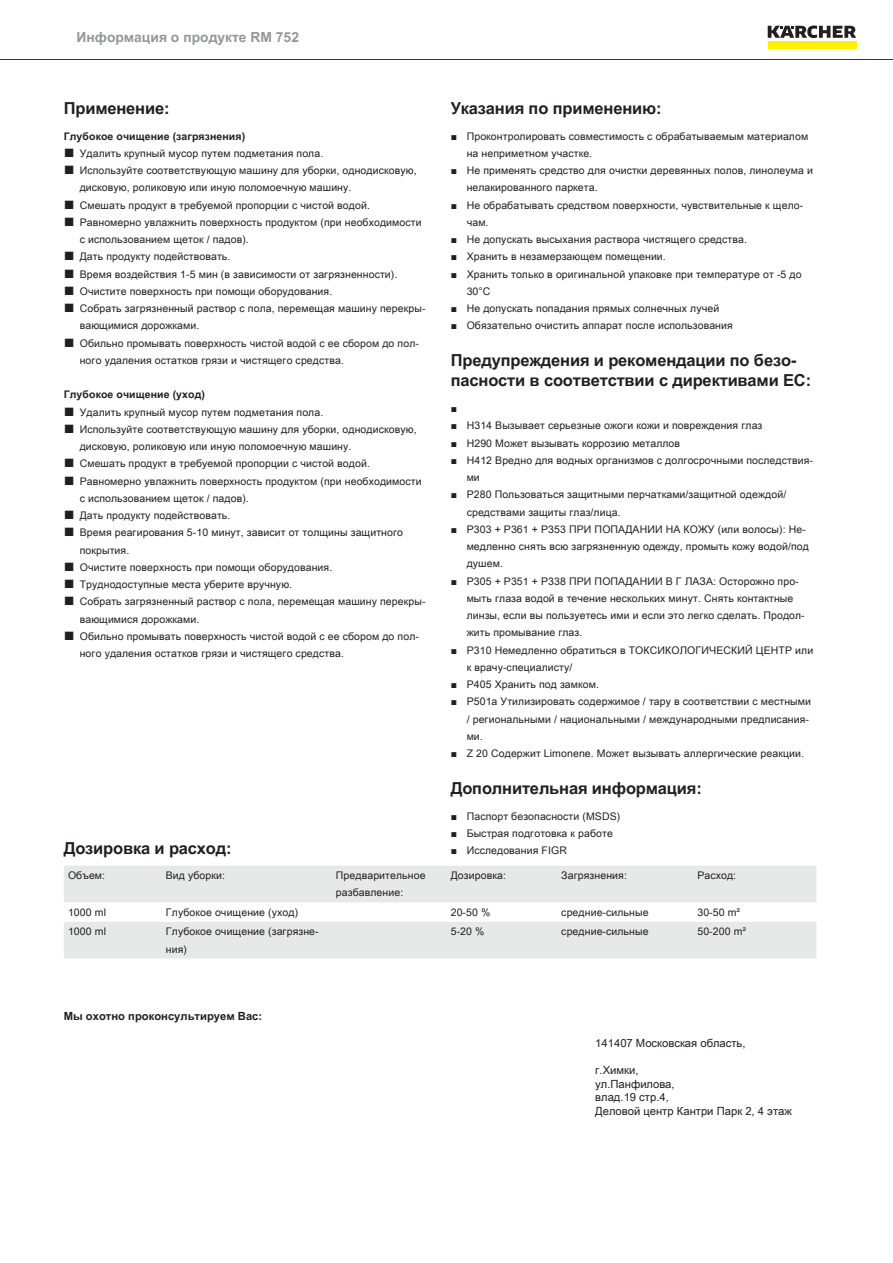
<style>
.page{position:relative;width:893px;height:1263px;background:#fff}
.page>*{position:absolute;margin:0;border:0;box-sizing:border-box;transform-origin:0 0}
.t1{font:700 16.5px/19.8px "Arial Unicode MS";letter-spacing:-.01em;color:#231f20}
.t2{font:700 13.8px "Arial Unicode MS";color:#949698}
.t3{font:11.25px/13.5px "Arial Unicode MS";color:#231f20}
.t4{font:700 11.25px "Arial Unicode MS";color:#231f20}
.t5{font:10.5px/17.2px "Arial Unicode MS";letter-spacing:.01em;color:#231f20}
.t6{font:700 10.5px "Arial Unicode MS";letter-spacing:.01em;color:#231f20}
.t7{font:10.5px "Arial";color:#231f20}
.s1{font-family:"Arial";font-size:18px}
.s2{font-family:"Arial"}
</style>
<div class="page">
<hr style="left:0;top:59px;width:893px;height:1px;background:#231f20">
<div style="left:768px;top:42px;width:88px;height:7px;background:#fff200"></div>
<svg style="left:768px;top:26px;width:88px;height:12px"></svg>
<svg style="left:64px;top:866px;width:752px;height:92px;fill:#e7e8e8"></svg>
<h2 class="t2" style="left:77px;top:27px;width:224px">Информация о продукте RM 752</h2>
<h1 class="t1" style="left:64px;top:99px;width:107px">Применение:</h1>
<p class="t6" style="left:64px;top:128px;width:183px">Глубокое очищение (загрязнения)</p>
<p class="t5" style="left:64px;top:144px;width:261px"><span class="s1">■</span> Удалить крупный мусор путем подметания пола.</p>
<p class="t5" style="left:80px;top:162px;width:338px;text-indent:-16px"><span class="s1">■</span> Используйте соответствующую машину для уборки, однодисковую, дисковую, роликовую или иную поломоечную машину.</p>
<p class="t5" style="left:64px;top:196px;width:308px"><span class="s1">■</span> Смешать продукт в требуемой пропорции с чистой водой.</p>
<p class="t5" style="left:80px;top:213px;width:343px;text-indent:-16px"><span class="s1">■</span> Равномерно увлажнить поверхность продуктом (при необходимости с использованием щеток / падов).</p>
<p class="t5" style="left:64px;top:248px;width:168px"><span class="s1">■</span> Дать продукту подействовать.</p>
<p class="t5" style="left:64px;top:265px;width:335px"><span class="s1">■</span> Время воздействия 1-5 мин (в зависимости от загрязненности).</p>
<p class="t5" style="left:64px;top:282px;width:270px"><span class="s1">■</span> Очистите поверхность при помощи оборудования.</p>
<p class="t5" style="left:80px;top:300px;width:347px;text-indent:-16px"><span class="s1">■</span> Собрать загрязненный раствор с пола, перемещая машину перекры&shy;вающимися дорожками.</p>
<p class="t5" style="left:80px;top:334px;width:341px;text-indent:-16px"><span class="s1">■</span> Обильно промывать поверхность чистой водой с ее сбором до пол&shy;ного удаления остатков грязи и чистящего средства.</p>
<p class="t6" style="left:64px;top:387px;width:143px">Глубокое очищение (уход)</p>
<p class="t5" style="left:64px;top:403px;width:261px"><span class="s1">■</span> Удалить крупный мусор путем подметания пола.</p>
<p class="t5" style="left:80px;top:420px;width:338px;text-indent:-16px"><span class="s1">■</span> Используйте соответствующую машину для уборки, однодисковую, дисковую, роликовую или иную поломоечную машину.</p>
<p class="t5" style="left:64px;top:455px;width:308px"><span class="s1">■</span> Смешать продукт в требуемой пропорции с чистой водой.</p>
<p class="t5" style="left:80px;top:472px;width:343px;text-indent:-16px"><span class="s1">■</span> Равномерно увлажнить поверхность продуктом (при необходимости с использованием щеток / падов).</p>
<p class="t5" style="left:64px;top:507px;width:168px"><span class="s1">■</span> Дать продукту подействовать.</p>
<p class="t5" style="left:80px;top:524px;width:325px;text-indent:-16px"><span class="s1">■</span> Время реагирования 5-10 минут, зависит от толщины защитного покрытия.</p>
<p class="t5" style="left:64px;top:558px;width:270px"><span class="s1">■</span> Очистите поверхность при помощи оборудования.</p>
<p class="t5" style="left:64px;top:576px;width:230px"><span class="s1">■</span> Труднодоступные места уберите вручную.</p>
<p class="t5" style="left:80px;top:593px;width:347px;text-indent:-16px"><span class="s1">■</span> Собрать загрязненный раствор с пола, перемещая машину перекры&shy;вающимися дорожками.</p>
<p class="t5" style="left:80px;top:627px;width:341px;text-indent:-16px"><span class="s1">■</span> Обильно промывать поверхность чистой водой с ее сбором до пол&shy;ного удаления остатков грязи и чистящего средства.</p>
<h1 class="t1" style="left:451px;top:99px;width:212px">Указания по применению:</h1>
<p class="t5" style="left:467px;top:127px;width:343px;text-indent:-16px"><span class="s2">■</span> Проконтролировать совместимость с обрабатываемым материалом на неприметном участке.</p>
<p class="t5" style="left:467px;top:162px;width:348px;text-indent:-16px"><span class="s2">■</span> Не применять средство для очистки деревянных полов, линолеума и нелакированного паркета.</p>
<p class="t5" style="left:467px;top:196px;width:338px;text-indent:-16px"><span class="s2">■</span> Не обрабатывать средством поверхности, чувствительные к щело&shy;чам.</p>
<p class="t5" style="left:451px;top:231px;width:298px"><span class="s2">■</span> Не допускать высыхания раствора чистящего средства.</p>
<p class="t5" style="left:451px;top:248px;width:217px"><span class="s2">■</span> Хранить в незамерзающем помещении.</p>
<p class="t5" style="left:467px;top:265px;width:336px;text-indent:-16px"><span class="s2">■</span> Хранить только в оригинальной упаковке при температуре от -5 до<br>30°C</p>
<p class="t5" style="left:451px;top:300px;width:270px"><span class="s2">■</span> Не допускать попадания прямых солнечных лучей</p>
<p class="t5" style="left:451px;top:317px;width:284px"><span class="s2">■</span> Обязательно очистить аппарат после использования</p>
<h1 class="t1" style="left:451px;top:351px;width:362px">Предупреждения и рекомендации по безо&shy;пасности в соответствии с директивами ЕС:</h1>
<p class="t7" style="left:451px;top:401px;width:8px">■</p>
<p class="t5" style="left:451px;top:417px;width:313px"><span class="s2">■</span> H314 Вызывает серьезные ожоги кожи и повреждения глаз</p>
<p class="t5" style="left:451px;top:434px;width:231px"><span class="s2">■</span> H290 Может вызывать коррозию металлов</p>
<p class="t5" style="left:467px;top:451px;width:348px;text-indent:-16px"><span class="s2">■</span> H412 Вредно для водных организмов с долгосрочными последствия&shy;ми</p>
<p class="t5" style="left:467px;top:486px;width:321px;text-indent:-16px"><span class="s2">■</span> P280 Пользоваться защитными перчатками/защитной одеждой/ средствами защиты глаз/лица.</p>
<p class="t5" style="left:467px;top:520px;width:344px;text-indent:-16px"><span class="s2">■</span> P303 + P361 + P353 ПРИ ПОПАДАНИИ НА КОЖУ (или волосы): Не&shy;медленно снять всю загрязненную одежду, промыть кожу водой/под душем.</p>
<p class="t5" style="left:467px;top:572px;width:340px;text-indent:-16px"><span class="s2">■</span> P305 + P351 + P338 ПРИ ПОПАДАНИИ В Г ЛАЗА: Осторожно про&shy;мыть глаза водой в течение нескольких минут. Снять контактные линзы, если вы пользуетесь ими и если это легко сделать. Продол&shy;жить промывание глаз.</p>
<p class="t5" style="left:467px;top:641px;width:348px;text-indent:-16px"><span class="s2">■</span> P310 Немедленно обратиться в ТОКСИКОЛОГИЧЕСКИЙ ЦЕНТР или к врачу-специалисту/</p>
<p class="t5" style="left:451px;top:675px;width:150px"><span class="s2">■</span> P405 Хранить под замком.</p>
<p class="t5" style="left:467px;top:693px;width:346px;text-indent:-16px"><span class="s2">■</span> P501a Утилизировать содержимое / тару в соответствии с местными / региональными / национальными / международными предписания&shy;ми.</p>
<p class="t5" style="left:451px;top:744px;width:355px"><span class="s2">■</span> Z 20 Содержит Limonene. Может вызывать аллергические реакции.</p>
<h1 class="t1" style="left:451px;top:779px;width:253px">Дополнительная информация:</h1>
<p class="t5" style="left:451px;top:807px;width:171px"><span class="s2">■</span> Паспорт безопасности (MSDS)</p>
<p class="t5" style="left:451px;top:824px;width:164px"><span class="s2">■</span> Быстрая подготовка к работе</p>
<h1 class="t1" style="left:64px;top:838px;width:169px">Дозировка и расход:</h1>
<p class="t5" style="left:451px;top:842px;width:118px"><span class="s2">■</span> Исследования FIGR</p>
<p class="t5" style="left:68px;top:867px;width:39px">Объем:</p>
<p class="t5" style="left:166px;top:867px;width:61px">Вид уборки:</p>
<p class="t5" style="left:336px;top:867px;width:91px">Предварительное разбавление:</p>
<p class="t5" style="left:451px;top:867px;width:57px">Дозировка:</p>
<p class="t5" style="left:561px;top:867px;width:67px">Загрязнения:</p>
<p class="t5" style="left:697px;top:867px;width:40px">Расход:</p>
<p class="t5" style="left:68px;top:903px;width:39px">1000 ml</p>
<p class="t5" style="left:166px;top:903px;width:134px">Глубокое очищение (уход)</p>
<p class="t5" style="left:451px;top:903px;width:41px">20-50 %</p>
<p class="t5" style="left:561px;top:903px;width:89px">средние-сильные</p>
<p class="t5" style="left:697px;top:903px;width:44px">30-50 m²</p>
<p class="t5" style="left:68px;top:923px;width:39px">1000 ml</p>
<p class="t5" style="left:166px;top:923px;width:154px">Глубокое очищение (загрязне&shy;ния)</p>
<p class="t5" style="left:451px;top:923px;width:35px">5-20 %</p>
<p class="t5" style="left:561px;top:923px;width:89px">средние-сильные</p>
<p class="t5" style="left:697px;top:923px;width:50px">50-200 m²</p>
<p class="t4" style="left:64px;top:1008px;width:200px">Мы охотно проконсультируем Вас:</p>
<p class="t3" style="left:595px;top:1036px;width:152px">141407 Московская область,</p>
<p class="t3" style="left:595px;top:1063px;width:198px">г.Химки,<br>ул.Панфилова,<br>влад.19 стр.4,<br>Деловой центр Кантри Парк 2, 4 этаж</p>
</div>
